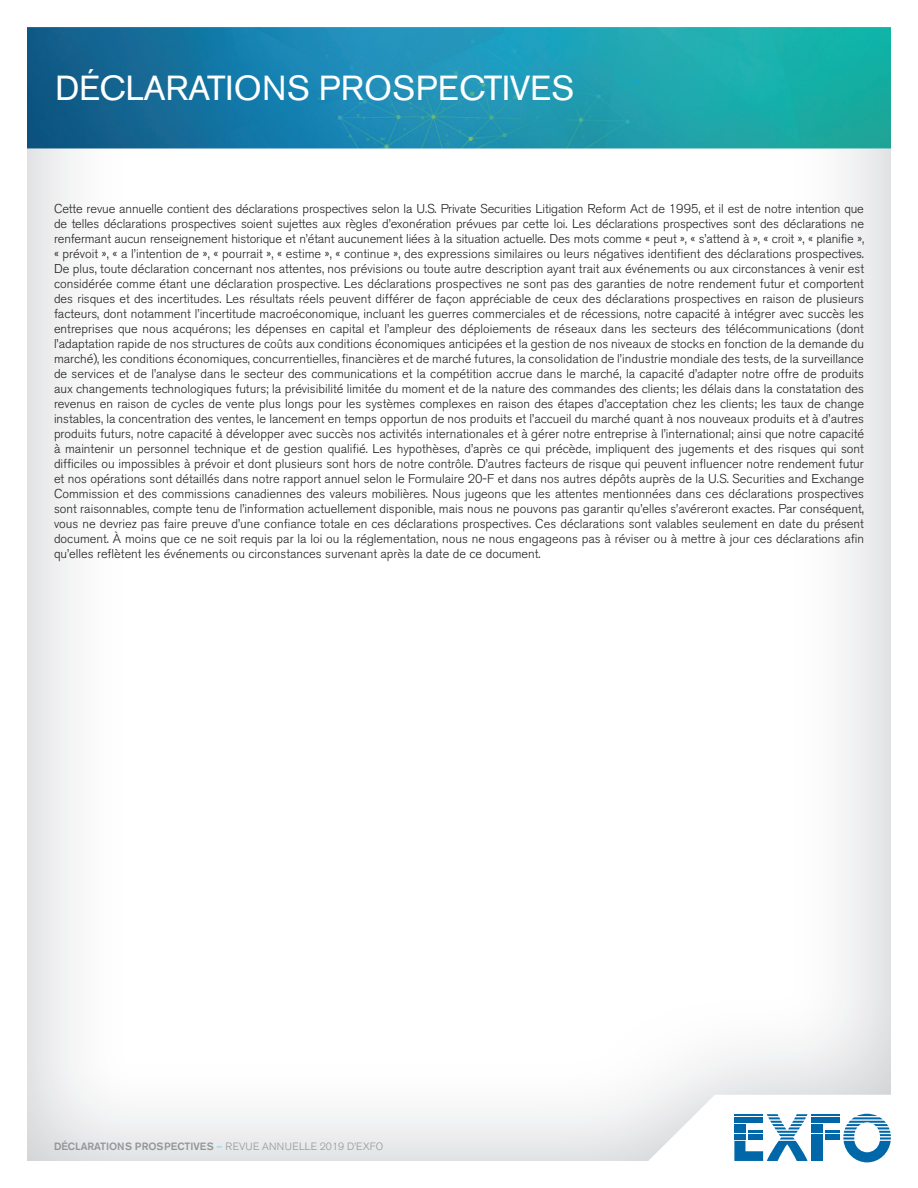
<style>
.page{position:relative;width:918px;height:1188px;background:#fff}
.page>*{position:absolute;margin:0;border:0;box-sizing:border-box;transform-origin:0 0}
.t1{font:34.5px "Akzidenz Grotesk BE";color:#fff}
.t2{font:300 12.75px/15px "Akzidenz Grotesk BE";color:#231f20;text-align:justify}
.t3{font:500 10.5px "Akzidenz Grotesk BE";color:#939598}
.s1{font-weight:400;color:#6bcff6}
.s2{font-weight:300}
</style>
<div class="page">
<svg style="left:734px;top:1114px;width:157px;height:48px"></svg>
<hr style="left:734px;top:1121px;width:29px;height:2px;background:#0068a9">
<img style="left:27px;top:27px;width:864px;height:121px">
<h1 class="t1" style="left:55px;top:67px;width:521px">DÉCLARATIONS PROSPECTIVES</h1>
<p class="t2" style="left:54px;top:201px;width:812px">Cette revue annuelle contient des déclarations prospectives selon la U.S. Private Securities Litigation Reform Act de 1995, et il est de notre intention que de telles déclarations prospectives soient sujettes aux règles d’exonération prévues par cette loi. Les déclarations prospectives sont des déclarations ne renfermant aucun renseignement historique et n’étant aucunement liées à la situation actuelle. Des mots comme « peut », « s’attend à », « croit », « planifie », « prévoit », « a l’intention de », « pourrait », « estime », « continue », des expressions similaires ou leurs négatives identifient des déclarations prospectives.<br>De plus, toute déclaration concernant nos attentes, nos prévisions ou toute autre description ayant trait aux événements ou aux circonstances à venir est considérée comme étant une déclaration prospective. Les déclarations prospectives ne sont pas des garanties de notre rendement futur et comportent des risques et des incertitudes. Les résultats réels peuvent différer de façon appréciable de ceux des déclarations prospectives en raison de plusieurs facteurs, dont notamment l’incertitude macroéconomique, incluant les guerres commerciales et de récessions, notre capacité à intégrer avec succès les entreprises que nous acquérons; les dépenses en capital et l’ampleur des déploiements de réseaux dans les secteurs des télécommunications (dont l’adaptation rapide de nos structures de coûts aux conditions économiques anticipées et la gestion de nos niveaux de stocks en fonction de la demande du marché), les conditions économiques, concurrentielles, financières et de marché futures, la consolidation de l’industrie mondiale des tests, de la surveillance de services et de l’analyse dans le secteur des communications et la compétition accrue dans le marché, la capacité d’adapter notre offre de produits aux changements technologiques futurs; la prévisibilité limitée du moment et de la nature des commandes des clients; les délais dans la constatation des revenus en raison de cycles de vente plus longs pour les systèmes complexes en raison des étapes d’acceptation chez les clients; les taux de change instables, la concentration des ventes, le lancement en temps opportun de nos produits et l’accueil du marché quant à nos nouveaux produits et à d’autres produits futurs, notre capacité à développer avec succès nos activités internationales et à gérer notre entreprise à l’international; ainsi que notre capacité à maintenir un personnel technique et de gestion qualifié. Les hypothèses, d’après ce qui précède, impliquent des jugements et des risques qui sont difficiles ou impossibles à prévoir et dont plusieurs sont hors de notre contrôle. D’autres facteurs de risque qui peuvent influencer notre rendement futur et nos opérations sont détaillés dans notre rapport annuel selon le Formulaire 20-F et dans nos autres dépôts auprès de la U.S. Securities and Exchange Commission et des commissions canadiennes des valeurs mobilières. Nous jugeons que les attentes mentionnées dans ces déclarations prospectives sont raisonnables, compte tenu de l’information actuellement disponible, mais nous ne pouvons pas garantir qu’elles s’avéreront exactes. Par conséquent, vous ne devriez pas faire preuve d’une confiance totale en ces déclarations prospectives. Ces déclarations sont valables seulement en date du présent document. À moins que ce ne soit requis par la loi ou la réglementation, nous ne nous engageons pas à réviser ou à mettre à jour ces déclarations afin qu’elles reflètent les événements ou circonstances survenant après la date de ce document.</p>
<p class="t3" style="left:54px;top:1140px;width:331px">DÉCLARATIONS PROSPECTIVES <span class="s1">–</span> <span class="s2">REVUE ANNUELLE 2019 D’EXFO</span></p>
</div>
